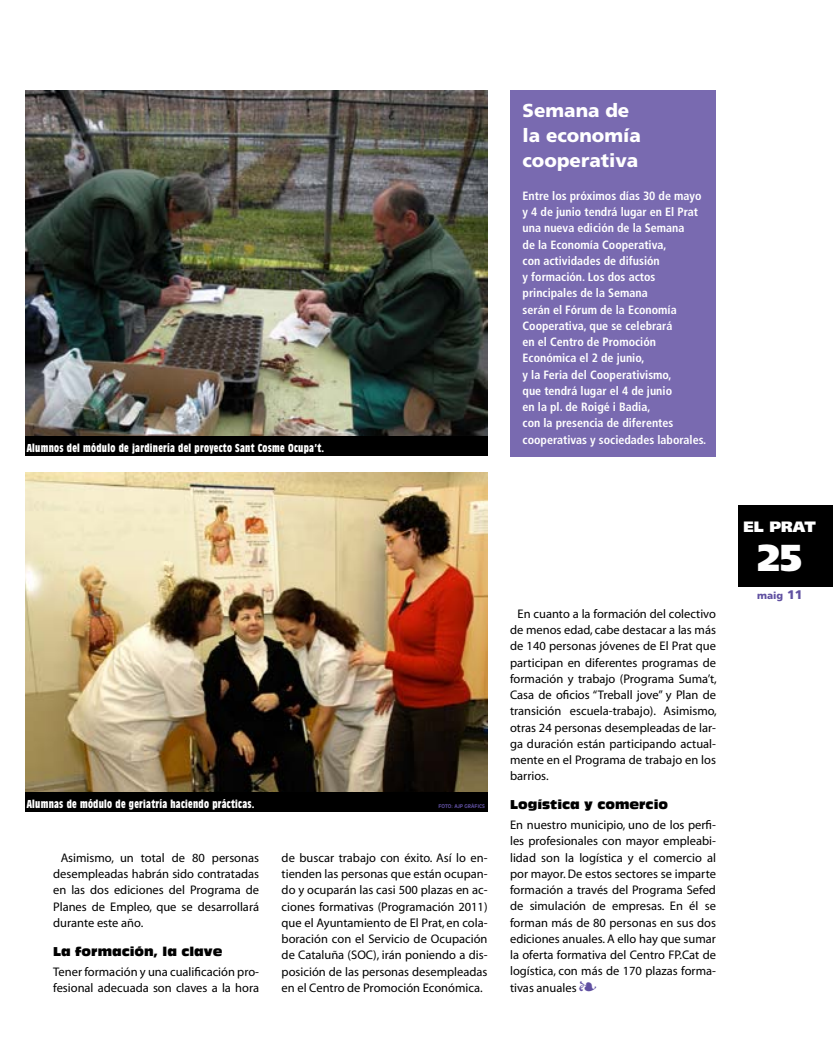
<style>
.page{position:relative;width:833px;height:1063px;background:#fff}
.page>*{position:absolute;margin:0;border:0;box-sizing:border-box;transform-origin:0 0}
.t1{font:900 37.5px "Frutiger";color:#fff}
.t2{font:900 18.75px/25px "Frutiger";color:#fff}
.t3{font:900 15px "Frutiger";color:#fff}
.t4{font:12.5px/16.2px "Myriad";color:#000;text-align:justify}
.t5{font:12.5px "Antique Olive Compact";color:#000}
.t6{font:700 condensed 12px/16.2px "Frutiger";color:#fff}
.t7{font:700 condensed 11.25px "Antique Olive";letter-spacing:.025em;color:#fff}
.t8{font:900 10px "Frutiger";color:#6050a1}
.t9{font:700 5px "Antique Olive";color:#6050a1}
.s1{color:#6050a1}
.s2{font-size:12.5px}
</style>
<div class="page">
<div style="left:738px;top:505px;width:95px;height:81px;background:#000"></div>
<img style="left:26px;top:90px;width:461px;height:346px">
<div style="left:25px;top:436px;width:462px;height:20px;background:#000"></div>
<img style="left:26px;top:473px;width:461px;height:320px">
<div style="left:25px;top:793px;width:462px;height:19px;background:#000"></div>
<div style="left:510px;top:90px;width:206px;height:366px;background:#796ab0"></div>
<p class="t7" style="left:27px;top:442px;width:299px">Alumnos del módulo de jardinería del proyecto Sant Cosme Ocupa’t.</p>
<h2 class="t2" style="left:522px;top:98px;width:120px">Semana de la economía cooperativa</h2>
<p class="t6" style="left:522px;top:188px;width:185px">Entre los próximos días 30 de mayo y 4 de junio tendrá lugar en El Prat una nueva edición de la Semana<br>de la Economía Cooperativa,<br>con actividades de difusión<br>y formación. Los dos actos principales de la Semana<br>serán el Fórum de la Economía<br>Cooperativa, que se celebrará<br>en el Centro de Promoción<br>Económica el 2 de junio,<br>y la Feria del Cooperativismo,<br>que tendrá lugar el 4 de junio<br>en la pl. de Roigé i Badia,<br>con la presencia de diferentes cooperativas y sociedades laborales.</p>
<p class="t7" style="left:27px;top:798px;width:229px">Alumnas de módulo de geriatría haciendo prácticas.</p>
<p class="t9" style="left:438px;top:803px;width:40px">FOTO: AJP GRÀFICS</p>
<p class="t4" style="left:53px;top:850px;width:207px;text-indent:8px">Asimismo, un total de 80 personas desempleadas habrán sido contratadas en las dos ediciones del Programa de Planes de Empleo, que se desarrollará durante este año.</p>
<p class="t5" style="left:53px;top:943px;width:171px">La formación, la clave</p>
<p class="t4" style="left:53px;top:964px;width:207px">Tener formación y una cualificación pro&shy;fesional adecuada son claves a la hora</p>
<p class="t4" style="left:282px;top:850px;width:207px">de buscar trabajo con éxito. Así lo en&shy;tienden las personas que están ocupan&shy;do y ocuparán las casi 500 plazas en ac&shy;ciones formativas (Programación 2011) que el Ayuntamiento de El Prat, en cola&shy;boración con el Servicio de Ocupación de Cataluña (SOC), irán poniendo a dis&shy;posición de las personas desempleadas en el Centro de Promoción Económica.</p>
<p class="t4" style="left:510px;top:606px;width:208px;text-indent:8px">En cuanto a la formación del colectivo de menos edad, cabe destacar a las más de 140 personas jóvenes de El Prat que participan en diferentes programas de formación y trabajo (Programa Suma’t, Casa de oficios “Treball jove” y Plan de transición escuela-trabajo). Asimismo, otras 24 personas desempleadas de lar&shy;ga duración están participando actual&shy;mente en el Programa de trabajo en los barrios.</p>
<p class="t5" style="left:510px;top:797px;width:159px">Logística y comercio</p>
<p class="t4" style="left:510px;top:817px;width:207px">En nuestro municipio, uno de los perfi&shy;les profesionales con mayor empleabi&shy;lidad son la logística y el comercio al por mayor. De estos sectores se imparte formación a través del Programa Sefed de simulación de empresas. En él se forman más de 80 personas en sus dos ediciones anuales. A ello hay que sumar la oferta formativa del Centro FP.Cat de logística, con más de 170 plazas forma&shy;tivas anuales <span class="s1">❧</span></p>
<p class="t3" style="left:743px;top:518px;width:39px">EL PRAT</p>
<h1 class="t1" style="left:757px;top:535px;width:46px">25</h1>
<p class="t8" style="left:757px;top:589px;width:47px">maig <span class="s2">11</span></p>
</div>
